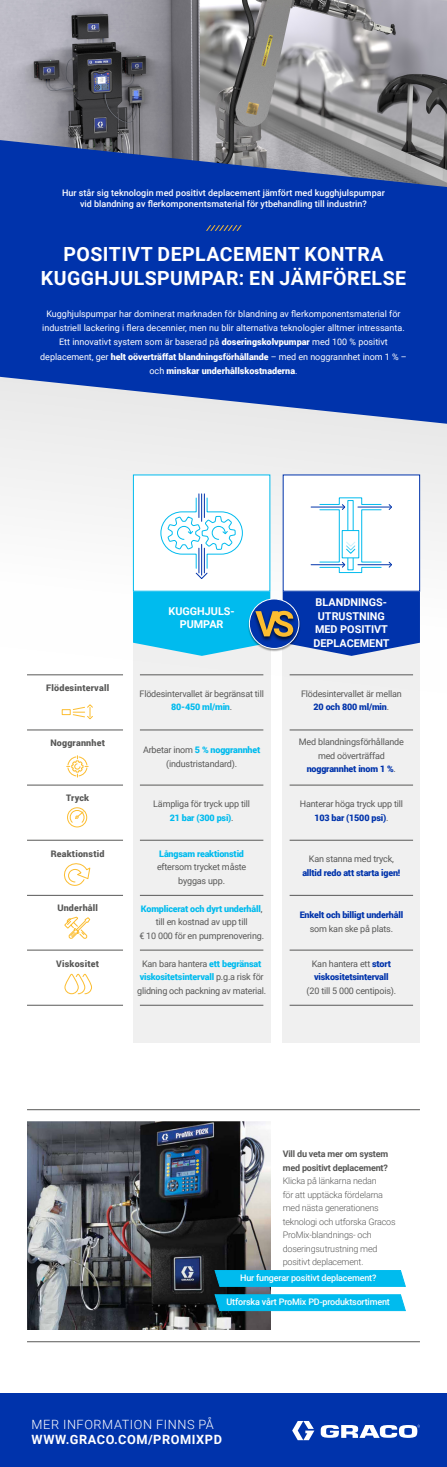
<style>
.page{position:relative;width:447px;height:1467px;background:#fff}
.page>*{position:absolute;margin:0;border:0;box-sizing:border-box;transform-origin:0 0}
.t1{font:700 19.5px/24.8px "Roboto";letter-spacing:.025em;color:#fff;text-align:center}
.t2{font:700 12.75px "Roboto";letter-spacing:.045em;color:#fff}
.t3{font:300 12.75px "Roboto";letter-spacing:.045em;color:#fff}
.t4{font:700 10.8px/13.5px "Roboto";color:#fff;text-align:center}
.t5{font:9px/13.5px "Roboto";letter-spacing:-.02em;color:#585857;text-align:center}
.t6{font:9px/14.2px "Roboto";color:#fff;text-align:center}
.t7{font:300 9px/13.5px "Roboto";letter-spacing:-.02em;color:#585857}
.t8{font:500 9px/10.8px "Roboto";color:#fff;text-align:center}
.t9{font:900 9px/13.5px "Roboto";letter-spacing:-.02em;color:#0033ab}
.t10{font:500 9px "Roboto";letter-spacing:-.02em;color:#fff}
.t11{font:900 9px "Roboto";letter-spacing:.02em;color:#585857}
.t12{font:700 9px/13.5px "Roboto";letter-spacing:-.02em;color:#585857}
.t13{font:900 9px "Roboto";letter-spacing:-.02em;color:#0be}
.s1{font-weight:900}
.s2{font-weight:900;color:#0be}
.s3{font-weight:900;color:#0033ab}
.s4{font-weight:400;color:#585857}
</style>
<div class="page">
<div style="left:133px;top:592px;width:137px;height:451px;background:#f0f0f0"></div>
<div style="left:282px;top:592px;width:137px;height:451px;background:#f0f0f0"></div>
<svg style="left:0;top:424px;width:446px;height:271px;fill:#f2f2f2"></svg>
<div style="left:133px;top:475px;width:137px;height:117px;background:#fff;border:1px solid #0be"></div>
<div style="left:282px;top:475px;width:138px;height:117px;background:#fff;border:1px solid #0033ab"></div>
<img style="left:0;top:0;width:446px;height:140px">
<svg style="left:0;top:140px;width:446px;height:284px;background:#214bad"></svg>
<hr style="left:311px;top:564px;width:32px;height:1px;background:#0033ab">
<hr style="left:311px;top:507px;width:32px;height:1px;background:#0033ab">
<svg style="left:318px;top:497px;width:74px;height:14px"></svg>
<div style="left:361px;top:509px;width:20px;height:54px;border:1px solid #0be"></div>
<svg style="left:318px;top:561px;width:74px;height:13px"></svg>
<svg style="left:346px;top:542px;width:10px;height:12px"></svg>
<svg style="left:160px;top:494px;width:83px;height:85px"></svg>
<svg style="left:64px;top:863px;width:27px;height:23px"></svg>
<div style="left:67px;top:807px;width:20px;height:20px;border:1px solid #fcbd30;border-radius:50%"></div>
<svg style="left:68px;top:808px;width:17px;height:16px"></svg>
<svg style="left:64px;top:916px;width:27px;height:23px"></svg>
<svg style="left:64px;top:973px;width:28px;height:22px"></svg>
<hr style="left:140px;top:730px;width:123px;height:1px;background:#585857">
<hr style="left:27px;top:730px;width:96px;height:1px;background:#585857">
<hr style="left:289px;top:730px;width:124px;height:1px;background:#585857">
<hr style="left:140px;top:785px;width:123px;height:1px;background:#585857">
<hr style="left:27px;top:785px;width:96px;height:1px;background:#585857">
<hr style="left:289px;top:785px;width:124px;height:1px;background:#585857">
<hr style="left:140px;top:840px;width:123px;height:1px;background:#585857">
<hr style="left:27px;top:840px;width:96px;height:1px;background:#585857">
<hr style="left:289px;top:840px;width:124px;height:1px;background:#585857">
<hr style="left:140px;top:895px;width:123px;height:1px;background:#585857">
<hr style="left:27px;top:895px;width:96px;height:1px;background:#585857">
<hr style="left:289px;top:895px;width:124px;height:1px;background:#585857">
<hr style="left:140px;top:950px;width:123px;height:1px;background:#585857">
<hr style="left:27px;top:950px;width:96px;height:1px;background:#585857">
<hr style="left:289px;top:950px;width:124px;height:1px;background:#585857">
<hr style="left:140px;top:1005px;width:123px;height:1px;background:#585857">
<hr style="left:27px;top:1005px;width:96px;height:1px;background:#585857">
<hr style="left:289px;top:1005px;width:124px;height:1px;background:#585857">
<hr style="left:140px;top:675px;width:123px;height:1px;background:#585857">
<hr style="left:27px;top:675px;width:96px;height:1px;background:#585857">
<hr style="left:289px;top:675px;width:124px;height:1px;background:#585857">
<img style="left:27px;top:1121px;width:243px;height:209px">
<hr style="left:27px;top:1110px;width:392px;height:1px;background:#585857">
<hr style="left:27px;top:1342px;width:392px;height:1px;background:#585857">
<svg style="left:66px;top:755px;width:23px;height:23px"></svg>
<svg style="left:61px;top:704px;width:32px;height:16px"></svg>
<div style="left:0;top:1393px;width:446px;height:74px;background:#0033ab"></div>
<svg style="left:292px;top:1421px;width:22px;height:19px"></svg>
<svg style="left:320px;top:1425px;width:99px;height:13px"></svg>
<div style="left:59px;top:185px;width:329px;height:28px;background:#0033ab"></div>
<svg style="left:215px;top:1295px;width:190px;height:16px;background:#02b9eb"></svg>
<div style="left:215px;top:1270px;width:190px;height:16px;background:#0be"></div>
<svg style="left:133px;top:592px;width:286px;height:64px;background:#2280c7"></svg>
<svg style="left:206px;top:225px;width:35px;height:6px"></svg>
<p class="t8" style="left:62px;top:187px;width:324px">Hur står sig teknologin med positivt deplacement jämfört med kugghjulspumpar vid blandning av flerkomponentsmaterial för ytbehandling till industrin?</p>
<h1 class="t1" style="left:41px;top:241px;width:366px">POSITIVT DEPLACEMENT KONTRA<br>KUGGHJULSPUMPAR: EN JÄMFÖRELSE</h1>
<p class="t6" style="left:40px;top:306px;width:368px">Kugghjulspumpar har dominerat marknaden för blandning av flerkomponentsmaterial för industriell lackering i flera decennier, men nu blir alternativa teknologier alltmer intressanta.<br>Ett innovativt system som är baserad på <span class="s1">doseringskolvpumpar</span> med 100 % positivt deplacement, ger <span class="s1">helt oöverträffat blandningsförhållande</span> – med en noggrannhet inom 1 % – och <span class="s1">minskar underhållskostnaderna</span>.</p>
<p class="t11" style="left:46px;top:681px;width:64px">Flödesintervall</p>
<p class="t11" style="left:50px;top:736px;width:56px">Noggrannhet</p>
<p class="t11" style="left:66px;top:791px;width:24px">Tryck</p>
<p class="t11" style="left:51px;top:847px;width:55px">Reaktionstid</p>
<p class="t11" style="left:57px;top:902px;width:42px">Underhåll</p>
<p class="t11" style="left:56px;top:957px;width:44px">Viskositet</p>
<p class="t4" style="left:168px;top:604px;width:68px">KUGGHJULS-<br>PUMPAR</p>
<p class="t5" style="left:139px;top:686px;width:126px">Flödesintervallet är begränsat till<br><span class="s2">80-450 ml/min</span>.</p>
<p class="t5" style="left:143px;top:743px;width:119px">Arbetar inom <span class="s2">5 % noggrannhet </span>(industristandard).</p>
<p class="t5" style="left:153px;top:797px;width:98px">Lämpliga för tryck upp till<br><span class="s2">21 bar (300 psi)</span>.</p>
<p class="t13" style="left:159px;top:847px;width:86px">Långsam reaktionstid</p>
<p class="t5" style="left:157px;top:860px;width:91px">eftersom trycket måste byggas upp.</p>
<p class="t5" style="left:139px;top:901px;width:126px"><span class="s2">Komplicerat och dyrt underhåll</span>, till en kostnad av upp till<br>€ 10 000 för en pumprenovering.</p>
<p class="t5" style="left:137px;top:956px;width:130px">Kan bara hantera <span class="s2">ett begränsat viskositetsintervall</span> p.g.a risk för glidning och packning av material.</p>
<p class="t4" style="left:313px;top:595px;width:77px">BLANDNINGS-<br>UTRUSTNING<br>MED POSITIVT<br>DEPLACEMENT</p>
<p class="t5" style="left:301px;top:686px;width:102px">Flödesintervallet är mellan<br><span class="s3">20 och 800 ml/min</span>.</p>
<p class="t5" style="left:299px;top:735px;width:106px">Med blandningsförhållande med oöverträffad <span class="s3">noggrannhet inom 1 %</span>.</p>
<p class="t5" style="left:299px;top:797px;width:104px">Hanterar höga tryck upp till<br><span class="s3">103 bar (1500 psi)</span>.</p>
<p class="t5" style="left:309px;top:852px;width:86px">Kan stanna med tryck,</p>
<p class="t9" style="left:302px;top:865px;width:99px">alltid redo att starta igen!</p>
<p class="t9" style="left:299px;top:908px;width:105px">Enkelt och billigt underhåll</p>
<p class="t5" style="left:309px;top:921px;width:85px">som kan ske på plats.</p>
<p class="t9" style="left:311px;top:956px;width:81px"><span class="s4">Kan hantera ett</span> stort viskositetsintervall</p>
<p class="t5" style="left:306px;top:983px;width:91px">(20 till 5 000 centipois).</p>
<p class="t12" style="left:282px;top:1147px;width:107px">Vill du veta mer om system med positivt deplacement?</p>
<p class="t7" style="left:282px;top:1174px;width:114px">Klicka på länkarna nedan<br>för att upptäcka fördelarna med nästa generationens teknologi och utforska Gracos<br>ProMix-blandnings- och doseringsutrustning med positivt deplacement.</p>
<p class="t10" style="left:240px;top:1272px;width:138px">Hur fungerar positivt deplacement?</p>
<p class="t10" style="left:226px;top:1296px;width:165px">Utforska vårt ProMix PD-produktsortiment</p>
<h2 class="t3" style="left:32px;top:1415px;width:184px">MER INFORMATION FINNS PÅ</h2>
<h2 class="t2" style="left:32px;top:1430px;width:192px">WWW.GRACO.COM/PROMIXPD</h2>
</div>
